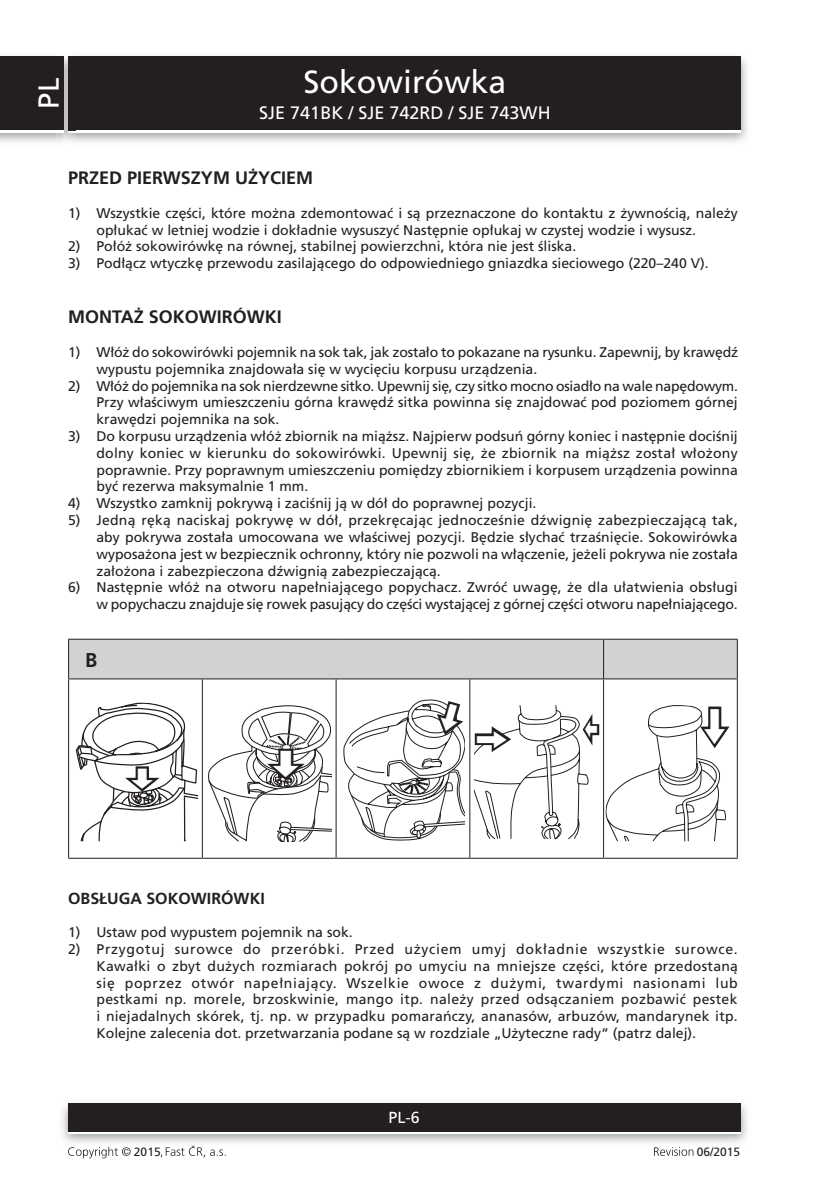
<style>
.page{position:relative;width:840px;height:1191px;background:#fff}
.page>*{position:absolute;margin:0;border:0;box-sizing:border-box;transform-origin:0 0}
.t1{font:32px "Frutiger CE";color:#fff}
.t2{font:29px "Frutiger CE";color:#fff}
.text_7{font:700 20px "Frutiger CE";color:#231f20}
.titulek_9{font:700 18px "Frutiger CE";color:#231f20}
.t3{font:18px "Frutiger CE";color:#fff}
.titulek_9-2{font:700 16px "Frutiger CE";color:#231f20}
.t4{font:16px "Frutiger CE";color:#fff}
.odrazka{font:14px/16.8px "Frutiger CE";color:#231f20;text-align:justify}
.t5{font:12px "Frutiger CE";color:#231f20}
</style>
<div class="page">
<img style="left:0;top:56px;width:747px;height:86px">
<div style="left:68px;top:59px;width:672px;height:74px;background:#fff"></div>
<div style="left:68px;top:57px;width:672px;height:73px;background:#231f20"></div>
<img style="left:62px;top:1103px;width:685px;height:40px">
<div style="left:68px;top:1106px;width:672px;height:28px;background:linear-gradient(to right,#fff,#fff)"></div>
<div style="left:68px;top:1103px;width:672px;height:28px;background:#231f20"></div>
<img style="left:57px;top:56px;width:18px;height:86px">
<img style="left:68px;top:130px;width:7px;height:3px">
<svg style="left:68px;top:57px;width:7px;height:2px"></svg>
<img style="left:68px;top:59px;width:7px;height:71px">
<div style="left:0;top:59px;width:64px;height:74px;background:#fff"></div>
<div style="left:0;top:57px;width:64px;height:73px;background:#231f20"></div>
<svg style="left:68px;top:1146px;width:62px;height:12px"></svg>
<svg style="left:161px;top:1145px;width:64px;height:12px"></svg>
<svg style="left:654px;top:1147px;width:39px;height:8px"></svg>
<div style="left:69px;top:639px;width:667px;height:39px;background:#d1d2d4"></div>
<hr style="left:68px;top:638px;width:134px;height:1px;background:#231f20">
<hr style="left:68px;top:639px;width:1px;height:39px;background:#231f20">
<hr style="left:202px;top:638px;width:134px;height:1px;background:#231f20">
<hr style="left:336px;top:638px;width:133px;height:1px;background:#231f20">
<hr style="left:469px;top:638px;width:134px;height:1px;background:#231f20">
<hr style="left:603px;top:638px;width:134px;height:1px;background:#231f20">
<hr style="left:602px;top:639px;width:1px;height:39px;background:#231f20">
<hr style="left:736px;top:639px;width:1px;height:39px;background:#231f20">
<hr style="left:68px;top:679px;width:1px;height:178px;background:#231f20">
<hr style="left:602px;top:679px;width:1px;height:178px;background:#231f20">
<hr style="left:736px;top:679px;width:1px;height:178px;background:#231f20">
<hr style="left:68px;top:857px;width:134px;height:1px;background:#231f20">
<hr style="left:202px;top:857px;width:134px;height:1px;background:#231f20">
<hr style="left:336px;top:857px;width:133px;height:1px;background:#231f20">
<hr style="left:469px;top:857px;width:134px;height:1px;background:#231f20">
<hr style="left:603px;top:857px;width:134px;height:1px;background:#231f20">
<hr style="left:68px;top:678px;width:134px;height:1px;background:#231f20">
<hr style="left:202px;top:678px;width:134px;height:1px;background:#231f20">
<hr style="left:202px;top:679px;width:1px;height:178px;background:#231f20">
<hr style="left:336px;top:678px;width:133px;height:1px;background:#231f20">
<hr style="left:335px;top:679px;width:1px;height:178px;background:#231f20">
<hr style="left:469px;top:678px;width:134px;height:1px;background:#231f20">
<hr style="left:469px;top:679px;width:1px;height:178px;background:#231f20">
<hr style="left:603px;top:678px;width:134px;height:1px;background:#231f20">
<svg style="left:75px;top:702px;width:123px;height:139px"></svg>
<svg style="left:208px;top:705px;width:123px;height:136px"></svg>
<svg style="left:343px;top:699px;width:121px;height:141px"></svg>
<svg style="left:474px;top:704px;width:256px;height:137px"></svg>
<h2 class="t2" style="left:32px;top:109px;width:32px;rotate:-90deg">PL</h2>
<h1 class="t1" style="left:303px;top:64px;width:204px">Sokowirówka</h1>
<p class="t3" style="left:259px;top:102px;width:293px">SJE 741BK / SJE 742RD / SJE 743WH</p>
<p class="titulek_9" style="left:68px;top:168px;width:246px">PRZED PIERWSZYM UŻYCIEM</p>
<p class="odrazka" style="left:96px;top:204px;width:642px;text-indent:-28px">1) Wszystkie części, które można zdemontować i są przeznaczone do kontaktu z żywnością, należy opłukać w letniej wodzie i dokładnie wysuszyć Następnie opłukaj w czystej wodzie i wysusz.</p>
<p class="odrazka" style="left:68px;top:238px;width:509px">2) Połóż sokowirówkę na równej, stabilnej powierzchni, która nie jest śliska.</p>
<p class="odrazka" style="left:68px;top:255px;width:641px">3) Podłącz wtyczkę przewodu zasilającego do odpowiedniego gniazdka sieciowego (220–240 V).</p>
<p class="titulek_9" style="left:68px;top:307px;width:215px">MONTAŻ SOKOWIRÓWKI</p>
<p class="odrazka" style="left:96px;top:344px;width:642px;text-indent:-28px">1) Włóż do sokowirówki pojemnik na sok tak, jak zostało to pokazane na rysunku. Zapewnij, by krawędź wypustu pojemnika znajdowała się w wycięciu korpusu urządzenia.</p>
<p class="odrazka" style="left:96px;top:377px;width:642px;text-indent:-28px">2) Włóż do pojemnika na sok nierdzewne sitko. Upewnij się, czy sitko mocno osiadło na wale napędowym.<br>Przy właściwym umieszczeniu górna krawędź sitka powinna się znajdować pod poziomem górnej krawędzi pojemnika na sok.</p>
<p class="odrazka" style="left:96px;top:428px;width:642px;text-indent:-28px">3) Do korpusu urządzenia włóż zbiornik na miąższ. Najpierw podsuń górny koniec i następnie dociśnij dolny koniec w kierunku do sokowirówki. Upewnij się, że zbiornik na miąższ został włożony poprawnie. Przy poprawnym umieszczeniu pomiędzy zbiornikiem i korpusem urządzenia powinna być rezerwa maksymalnie 1 mm.</p>
<p class="odrazka" style="left:68px;top:495px;width:469px">4) Wszystko zamknij pokrywą i zaciśnij ją w dół do poprawnej pozycji.</p>
<p class="odrazka" style="left:96px;top:512px;width:642px;text-indent:-28px">5) Jedną ręką naciskaj pokrywę w dół, przekręcając jednocześnie dźwignię zabezpieczającą tak, aby pokrywa została umocowana we właściwej pozycji. Będzie słychać trzaśnięcie. Sokowirówka wyposażona jest w bezpiecznik ochronny, który nie pozwoli na włączenie, jeżeli pokrywa nie została założona i zabezpieczona dźwignią zabezpieczającą.</p>
<p class="odrazka" style="left:68px;top:579px;width:670px;text-align:right">6) Następnie włóż na otworu napełniającego popychacz. Zwróć uwagę, że dla ułatwienia obsługi w popychaczu znajduje się rowek pasujący do części wystającej z górnej części otworu napełniającego.</p>
<p class="text_7" style="left:85px;top:648px;width:14px">B</p>
<p class="titulek_9-2" style="left:68px;top:889px;width:198px">OBSŁUGA SOKOWIRÓWKI</p>
<p class="odrazka" style="left:68px;top:924px;width:286px">1) Ustaw pod wypustem pojemnik na sok.</p>
<p class="odrazka" style="left:96px;top:940px;width:642px;text-indent:-28px">2) Przygotuj surowce do przeróbki. Przed użyciem umyj dokładnie wszystkie surowce.<br>Kawałki o zbyt dużych rozmiarach pokrój po umyciu na mniejsze części, które przedostaną się poprzez otwór napełniający. Wszelkie owoce z dużymi, twardymi nasionami lub pestkami np. morele, brzoskwinie, mango itp. należy przed odsączaniem pozbawić pestek i niejadalnych skórek, tj. np. w przypadku pomarańczy, ananasów, arbuzów, mandarynek itp.<br>Kolejne zalecenia dot. przetwarzania podane są w rozdziale „Użyteczne rady“ (patrz dalej).</p>
<p class="t4" style="left:388px;top:1108px;width:33px">PL-6</p>
<p class="t5" style="left:134px;top:1144px;width:28px">2015</p>
<p class="t5" style="left:696px;top:1144px;width:45px">06/2015</p>
</div>
